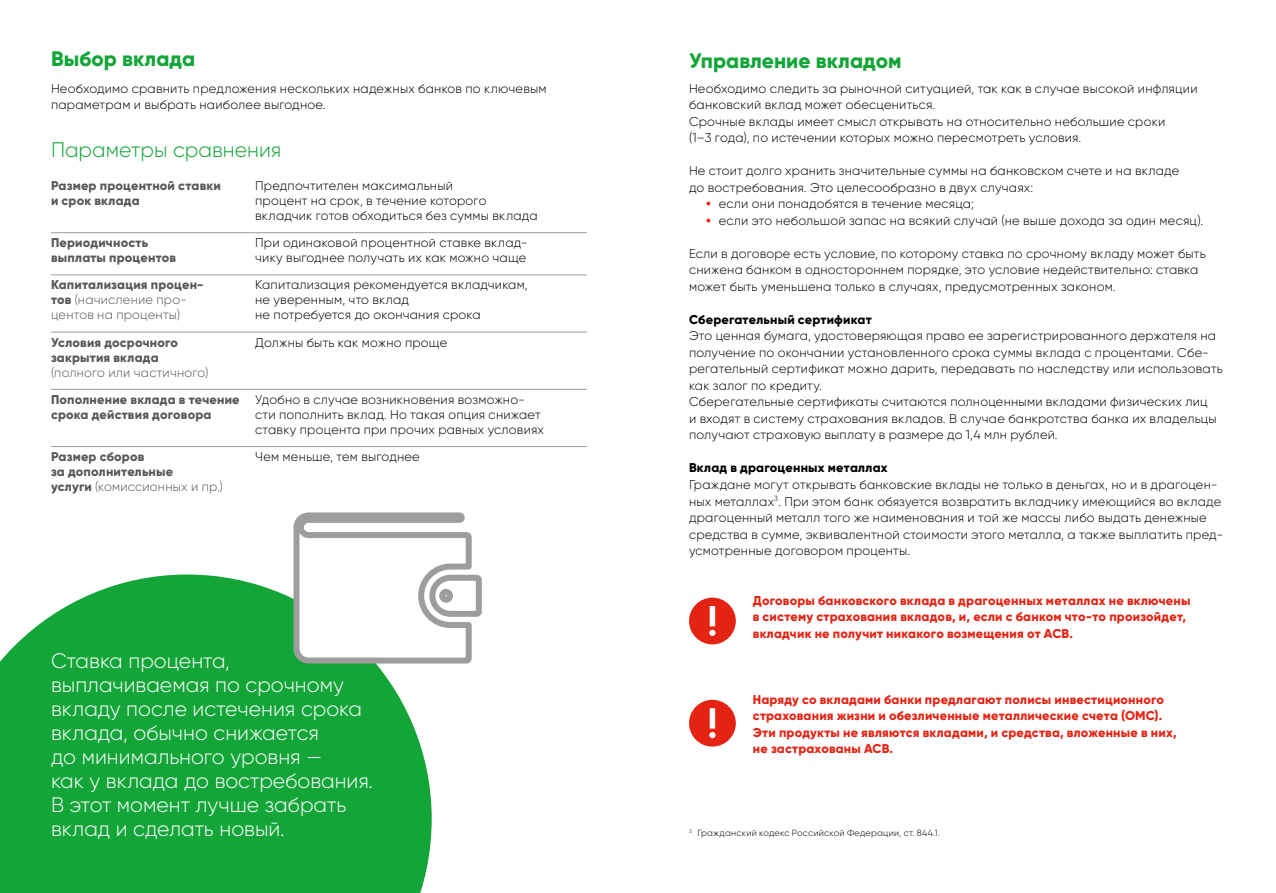
<style>
.page{position:relative;width:1276px;height:893px;background:#fff}
.page>*{position:absolute;margin:0;border:0;box-sizing:border-box;transform-origin:0 0}
.Vrez_Title{font:300 21px/24px "Gilroy";color:#fff}
.t1{font:800 21px "Gilroy";color:#13a538}
.Subtitle{font:300 21px "Gilroy";color:#13a538}
.Body{font:300 12.75px/16.5px "Gilroy";letter-spacing:.015em;color:#000}
.CheckList{font:300 12.75px/15px "Gilroy";letter-spacing:.015em;color:#000}
.Body-2{font:800 12.75px/16.5px "Gilroy";letter-spacing:.015em;color:#e42313}
.CheckList-2{font:800 12.75px/15px "Gilroy";letter-spacing:.015em;color:#575756}
.CheckList-3{font:300 12.75px/15px "Gilroy";letter-spacing:.015em;color:#575756}
.Body-3{font:800 12.75px "Gilroy";letter-spacing:.015em;color:#000}
.Snoska{font:300 9px "Gilroy";letter-spacing:.025em;color:#000}
.s1{font-weight:800}
.s2{font-weight:300}
.s3{font-weight:800;color:#e42313}
</style>
<div class="page">
<svg style="left:0;top:574px;width:432px;height:319px;background:#24ab46"></svg>
<hr style="left:51px;top:232px;width:204px;height:1px;background:#9d9d9c">
<hr style="left:255px;top:232px;width:332px;height:1px;background:#9d9d9c">
<hr style="left:51px;top:274px;width:204px;height:1px;background:#9d9d9c">
<hr style="left:255px;top:274px;width:332px;height:1px;background:#9d9d9c">
<hr style="left:51px;top:332px;width:204px;height:1px;background:#9d9d9c">
<hr style="left:255px;top:332px;width:332px;height:1px;background:#9d9d9c">
<hr style="left:51px;top:389px;width:204px;height:1px;background:#9d9d9c">
<hr style="left:255px;top:389px;width:332px;height:1px;background:#9d9d9c">
<hr style="left:51px;top:446px;width:204px;height:1px;background:#9d9d9c">
<hr style="left:255px;top:446px;width:332px;height:1px;background:#9d9d9c">
<svg style="left:290px;top:512px;width:192px;height:165px"></svg>
<div style="left:689px;top:598px;width:47px;height:46px;background:#e42313;border-radius:50%"></div>
<div style="left:709px;top:606px;width:6px;height:20px;background:#fff"></div>
<svg style="left:709px;top:630px;width:6px;height:6px"></svg>
<div style="left:689px;top:700px;width:47px;height:47px;background:#e42313;border-radius:50%"></div>
<div style="left:709px;top:708px;width:6px;height:21px;background:#fff"></div>
<svg style="left:709px;top:732px;width:6px;height:6px"></svg>
<p class="t1" style="left:51px;top:45px;width:146px">Выбор вклада</p>
<p class="Body" style="left:51px;top:80px;width:497px">Необходимо сравнить предложения нескольких надежных банков по ключевым параметрам и выбрать наиболее выгодное.</p>
<p class="Subtitle" style="left:51px;top:137px;width:232px">Параметры сравнения</p>
<p class="CheckList-2" style="left:51px;top:178px;width:171px">Размер процентной ставки</p>
<p class="CheckList-2" style="left:51px;top:193px;width:90px">и срок вклада</p>
<p class="CheckList" style="left:255px;top:178px;width:284px">Предпочтителен максимальный<br>процент на срок, в течение которого вкладчик готов обходиться без суммы вклада</p>
<p class="CheckList-2" style="left:51px;top:235px;width:127px">Периодичность выплаты процентов</p>
<p class="CheckList" style="left:255px;top:235px;width:274px">При одинаковой процентной ставке вклад&shy;чику выгоднее получать их как можно чаще</p>
<p class="CheckList-3" style="left:51px;top:277px;width:154px"><span class="s1">Капитализация процен&shy;тов</span> (начисление про&shy;центов на проценты)</p>
<p class="CheckList" style="left:255px;top:277px;width:274px">Капитализация рекомендуется вкладчикам, не уверенным, что вклад<br>не потребуется до окончания срока</p>
<p class="CheckList-2" style="left:51px;top:335px;width:159px">Условия досрочного закрытия вклада <span class="s2">(полного или частичного)</span></p>
<p class="CheckList" style="left:255px;top:334px;width:194px">Должны быть как можно проще</p>
<p class="CheckList-2" style="left:51px;top:392px;width:190px">Пополнение вклада в течение срока действия договора</p>
<p class="CheckList" style="left:255px;top:392px;width:290px">Удобно в случае возникновения возможно&shy;сти пополнить вклад. Но такая опция снижает ставку процента при прочих равных условиях</p>
<p class="CheckList-2" style="left:51px;top:449px;width:124px">Размер сборов<br>за дополнительные</p>
<p class="CheckList-3" style="left:51px;top:479px;width:173px"><span class="s1">услуги</span> (комиссионных и пр.)</p>
<p class="CheckList" style="left:255px;top:449px;width:166px">Чем меньше, тем выгоднее</p>
<p class="Vrez_Title" style="left:51px;top:648px;width:323px">Ставка процента, выплачиваемая по срочному вкладу после истечения срока вклада, обычно снижается<br>до минимального уровня —<br>как у вклада до востребования.<br>В этот момент лучше забрать вклад и сделать новый.</p>
<p class="t1" style="left:689px;top:47px;width:214px">Управление вкладом</p>
<p class="Body" style="left:689px;top:80px;width:510px">Необходимо следить за рыночной ситуацией, так как в случае высокой инфляции банковский вклад может обесцениться.</p>
<p class="Body" style="left:689px;top:113px;width:478px">Срочные вклады имеет смысл открывать на относительно небольшие сроки</p>
<p class="Body" style="left:689px;top:130px;width:394px">(1–3 года), по истечении которых можно пересмотреть условия.</p>
<p class="Body" style="left:689px;top:163px;width:492px">Не стоит долго хранить значительные суммы на банковском счете и на вкладе до востребования. Это целесообразно в двух случаях:</p>
<p class="Body" style="left:706px;top:196px;width:269px"><span class="s3">•</span> если они понадобятся в течение месяца;</p>
<p class="Body" style="left:706px;top:212px;width:499px"><span class="s3">•</span> если это небольшой запас на всякий случай (не выше дохода за один месяц).</p>
<p class="Body" style="left:689px;top:245px;width:518px">Если в договоре есть условие, по которому ставка по срочному вкладу может быть снижена банком в одностороннем порядке, это условие недействительно: ставка может быть уменьшена только в случаях, предусмотренных законом.</p>
<p class="Body-3" style="left:689px;top:311px;width:184px">Сберегательный сертификат</p>
<p class="Body" style="left:689px;top:328px;width:535px">Это ценная бумага, удостоверяющая право ее зарегистрированного держателя на получение по окончании установленного срока суммы вклада с процентами. Сбе&shy;регательный сертификат можно дарить, передавать по наследству или использовать как залог по кредиту.</p>
<p class="Body" style="left:689px;top:394px;width:529px">Сберегательные сертификаты считаются полноценными вкладами физических лиц и входят в систему страхования вкладов. В случае банкротства банка их владельцы получают страховую выплату в размере до 1,4 млн рублей.</p>
<p class="Body-3" style="left:689px;top:460px;width:200px">Вклад в драгоценных металлах</p>
<p class="Body" style="left:689px;top:476px;width:536px">Граждане могут открывать банковские вклады не только в деньгах, но и в драгоцен&shy;ных металлах<sup>3</sup>. При этом банк обязуется возвратить вкладчику имеющийся во вкладе драгоценный металл того же наименования и той же массы либо выдать денежные средства в сумме, эквивалентной стоимости этого металла, а также выплатить пред&shy;усмотренные договором проценты.</p>
<p class="Body-2" style="left:753px;top:592px;width:439px">Договоры банковского вклада в драгоценных металлах не включены в систему страхования вкладов, и, если с банком что-то произойдет, вкладчик не получит никакого возмещения от АСВ.</p>
<p class="Body-2" style="left:753px;top:691px;width:425px">Наряду со вкладами банки предлагают полисы инвестиционного страхования жизни и обезличенные металлические счета (ОМС).<br>Эти продукты не являются вкладами, и средства, вложенные в них, не застрахованы АСВ.</p>
<p class="Snoska" style="left:689px;top:827px;width:253px"><sup>3</sup> Гражданский кодекс Российской Федерации, ст. 844.1.</p>
</div>
